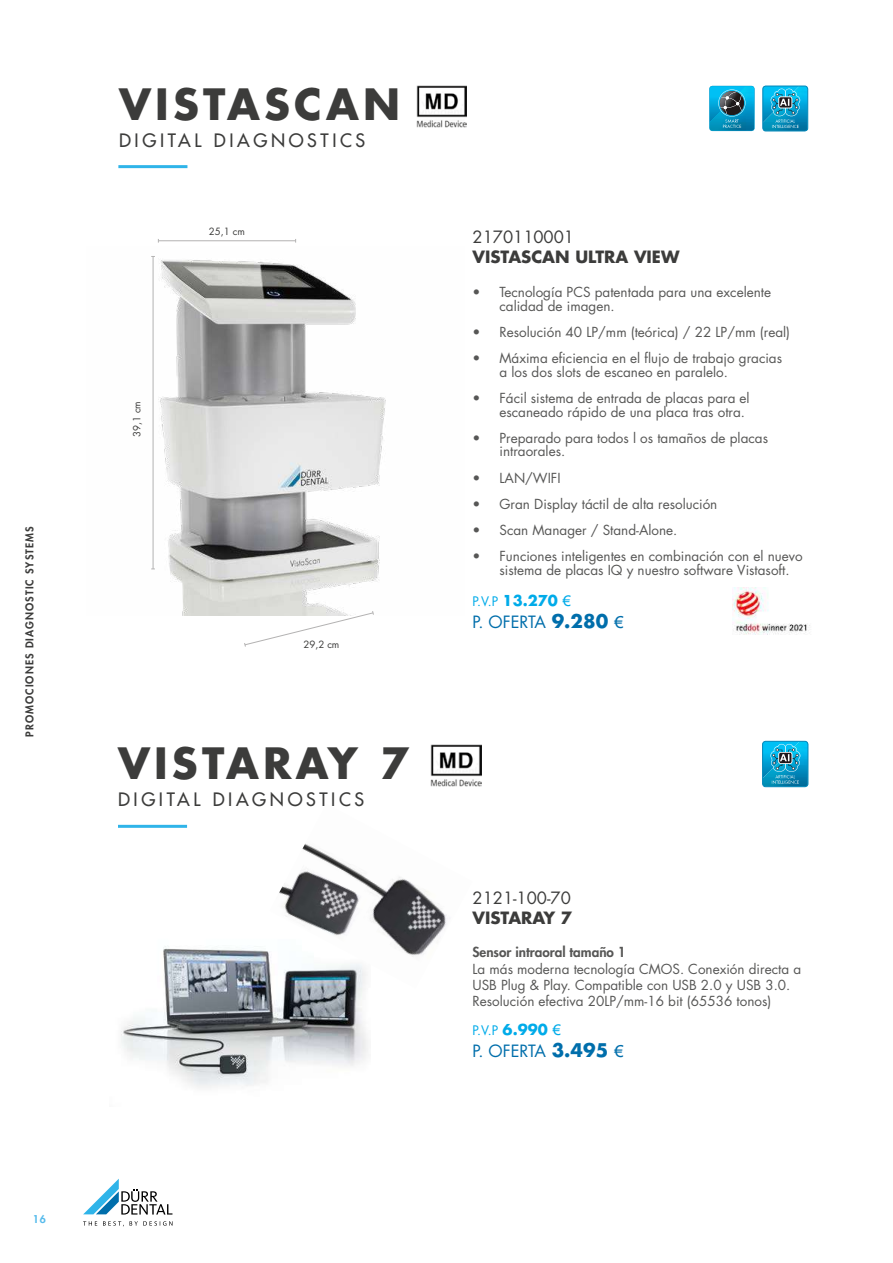
<style>
.page{position:relative;width:893px;height:1263px;background:#fff}
.page>*{position:absolute;margin:0;border:0;box-sizing:border-box;transform-origin:0 0}
.t1{font:700 42px "Futura Std";letter-spacing:.1em;color:#3c3c3b}
.t2{font:500 18px "Futura Std";letter-spacing:.2em;color:#3c3c3b}
.t3{font:16.5px "Futura Std";color:#006eab}
.t4{font:700 16.5px "Futura Std";color:#3c3c3b}
.t5{font:16.5px "Futura Std";color:#3c3c3b}
.t6{font:700 14.7px "Futura Std";color:#00abe9}
.t7{font:13.5px/13.5px "Futura Std";color:#575756}
.t8{font:800 13.5px "Futura Std";color:#575756}
.t9{font:12.75px "Futura Std";color:#00abe9}
.t10{font:800 10.5px "Futura Std";letter-spacing:.1em;color:#3c3c3b}
.t11{font:800 10.5px "Futura Std";color:#57bbec}
.t12{font:9.75px "Futura Std";color:#3c3c3b}
.s1{font-weight:400;font-size:12.75px}
.s2{font-family:"Arial";font-weight:400}
.s3{font-weight:700;font-size:18.3px}
.s4{font-family:"Arial"}
.s5{font-weight:700;font-size:14.7px}
.s6{font-family:"Arial";font-size:14.7px}
</style>
<div class="page">
<svg style="left:83px;top:1179px;width:89px;height:35px"></svg>
<svg style="left:83px;top:1221px;width:89px;height:5px"></svg>
<hr style="left:118px;top:165px;width:69px;height:3px;background:#2fb4e9">
<img style="left:121px;top:946px;width:247px;height:142px">
<img style="left:269px;top:843px;width:178px;height:145px">
<img style="left:431px;top:745px;width:50px;height:42px">
<hr style="left:118px;top:825px;width:69px;height:3px;background:#2fb4e9">
<img style="left:764px;top:741px;width:44px;height:46px">
<div style="left:762px;top:741px;width:46px;height:46px;border:1px solid #0086b8;border-radius:3px"></div>
<svg style="left:770px;top:744px;width:30px;height:40px"></svg>
<img style="left:416px;top:85px;width:50px;height:43px">
<svg style="left:709px;top:86px;width:46px;height:45px;background:#1d8fb3"></svg>
<img style="left:763px;top:86px;width:45px;height:45px">
<div style="left:763px;top:86px;width:45px;height:45px;border:1px solid #0086b8;border-radius:3px"></div>
<svg style="left:771px;top:89px;width:29px;height:39px"></svg>
<img style="left:733px;top:587px;width:77px;height:47px">
<img style="left:151px;top:257px;width:235px;height:358px">
<hr style="left:153px;top:256px;width:1px;height:313px;background:#b3b2b2">
<hr style="left:158px;top:240px;width:138px;height:1px;background:#b3b2b2">
<svg style="left:244px;top:610px;width:130px;height:37px"></svg>
<p class="t10" style="left:23px;top:736px;width:212px;rotate:-90deg">PROMOCIONES DIAGNOSTIC SYSTEMS</p>
<p class="t11" style="left:33px;top:1212px;width:15px">16</p>
<h1 class="t1" style="left:119px;top:76px;width:283px">VISTASCAN</h1>
<h2 class="t2" style="left:119px;top:129px;width:248px">DIGITAL DIAGNOSTICS</h2>
<p class="t12" style="left:131px;top:437px;width:38px;rotate:-90deg">39,1 cm</p>
<p class="t12" style="left:209px;top:225px;width:38px">25,1 cm</p>
<p class="t12" style="left:303px;top:638px;width:38px">29,2 cm</p>
<h1 class="t1" style="left:118px;top:735px;width:293px">VISTARAY 7</h1>
<h2 class="t2" style="left:118px;top:788px;width:248px">DIGITAL DIAGNOSTICS</h2>
<p class="t5" style="left:472px;top:226px;width:103px">2170110001</p>
<p class="t4" style="left:472px;top:245px;width:208px">VISTASCAN ULTRA VIEW</p>
<p class="t7" style="left:499px;top:286px;width:273px;text-indent:-27px">• Tecnología PCS patentada para una excelente calidad de imagen.</p>
<p class="t7" style="left:472px;top:326px;width:319px">• Resolución 40 LP/mm (teórica) / 22 LP/mm (real)</p>
<p class="t7" style="left:499px;top:352px;width:284px;text-indent:-27px">• Máxima eficiencia en el flujo de trabajo gracias a los dos slots de escaneo en paralelo.</p>
<p class="t7" style="left:499px;top:392px;width:252px;text-indent:-27px">• Fácil sistema de entrada de placas para el escaneado rápido de una placa tras otra.</p>
<p class="t7" style="left:499px;top:431px;width:270px;text-indent:-27px">• Preparado para todos l os tamaños de placas intraorales.</p>
<p class="t7" style="left:472px;top:471px;width:90px">• LAN/WIFI</p>
<p class="t7" style="left:472px;top:497px;width:246px">• Gran Display táctil de alta resolución</p>
<p class="t7" style="left:472px;top:524px;width:206px">• Scan Manager / Stand-Alone.</p>
<p class="t7" style="left:499px;top:550px;width:305px;text-indent:-27px">• Funciones inteligentes en combinación con el nuevo sistema de placas IQ y nuestro software Vistasoft.</p>
<p class="t6" style="left:472px;top:590px;width:100px"><span class="s1">P.V.P</span> 13.270 <span class="s2">€</span></p>
<p class="t3" style="left:472px;top:611px;width:153px">P. OFERTA <span class="s3">9.280</span> <span class="s4">€</span></p>
<p class="t5" style="left:472px;top:887px;width:100px">2121-100-70</p>
<p class="t4" style="left:472px;top:907px;width:101px">VISTARAY 7</p>
<p class="t8" style="left:472px;top:944px;width:155px">Sensor intraoral tamaño 1</p>
<p class="t7" style="left:472px;top:961px;width:330px;line-height:16.2px">La más moderna tecnología CMOS. Conexión directa a<br>USB Plug &amp; Play. Compatible con USB 2.0 y USB 3.0.<br>Resolución efectiva 20LP/mm-16 bit (65536 tonos)</p>
<p class="t9" style="left:472px;top:1022px;width:90px">P.V.P <span class="s5">6.990</span> <span class="s6">€</span></p>
<p class="t3" style="left:472px;top:1040px;width:153px">P. OFERTA <span class="s3">3.495</span> <span class="s4">€</span></p>
</div>
